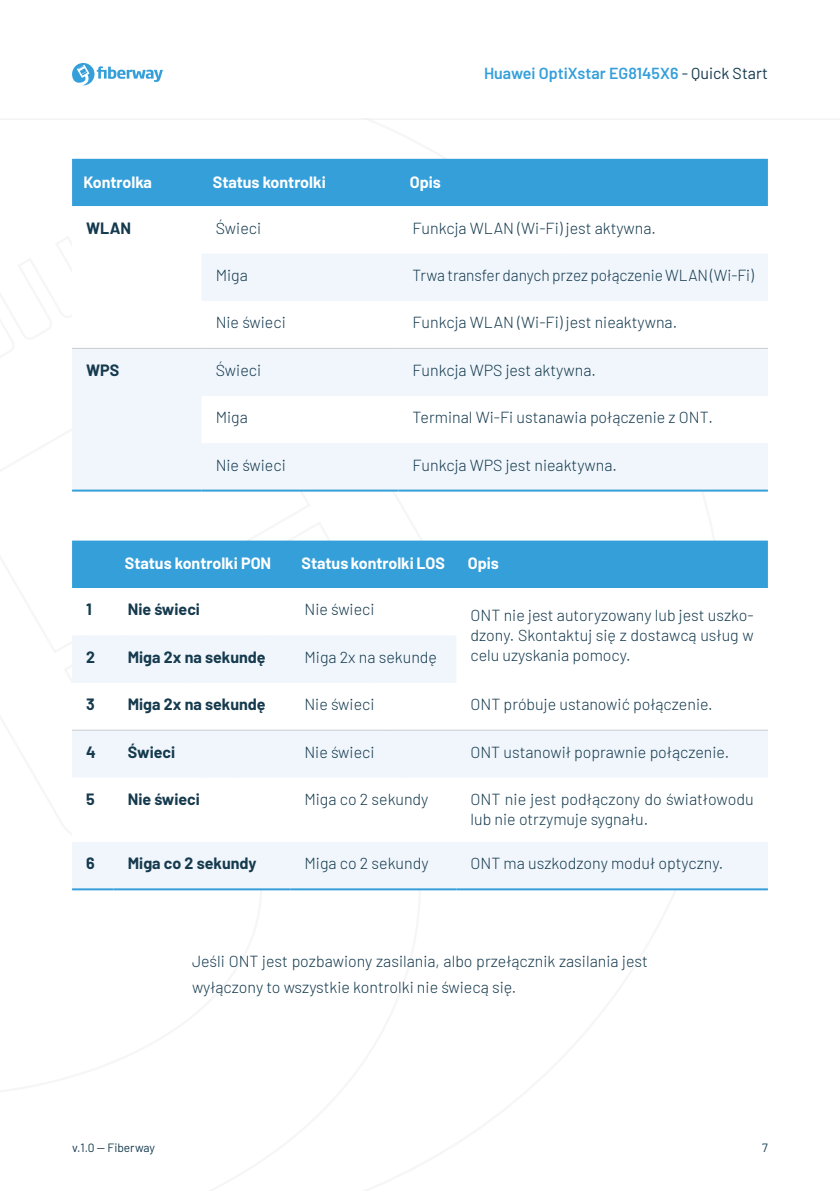
<style>
.page{position:relative;width:840px;height:1191px;background:#fff}
.page>*{position:absolute;margin:0;border:0;box-sizing:border-box;transform-origin:0 0}
.t1{font:300 16px/20px "Barlow";color:#153a4e}
.t2{font:700 16px "Barlow";color:#153a4e}
.t3{font:700 16px "Barlow";color:#fff}
.t4{font:600 16px "Barlow";color:#359fda}
.t5{font:12px "Barlow";color:#153a4e}
.s1{font-weight:400;color:#153a4e}
</style>
<div class="page">
<svg style="left:72px;top:63px;width:91px;height:22px"></svg>
<hr style="left:0;top:119px;width:839px;height:1px;background:#ededed">
<div style="left:72px;top:159px;width:695px;height:47px;background:#359fda"></div>
<svg style="left:72px;top:254px;width:695px;height:235px;fill:#f0f6fc"></svg>
<hr style="left:72px;top:348px;width:129px;height:1px;background:#c9cbd2">
<hr style="left:201px;top:348px;width:197px;height:1px;background:#c9cbd2">
<hr style="left:398px;top:348px;width:369px;height:1px;background:#c9cbd2">
<hr style="left:72px;top:489px;width:129px;height:2px;background:#359fda">
<hr style="left:201px;top:489px;width:197px;height:2px;background:#359fda">
<hr style="left:398px;top:489px;width:369px;height:2px;background:#359fda">
<div style="left:72px;top:540px;width:695px;height:48px;background:#359fda"></div>
<svg style="left:72px;top:635px;width:695px;height:253px"></svg>
<hr style="left:72px;top:730px;width:41px;height:1px;background:#c9cbd2">
<hr style="left:113px;top:730px;width:177px;height:1px;background:#c9cbd2">
<hr style="left:290px;top:730px;width:166px;height:1px;background:#c9cbd2">
<hr style="left:456px;top:730px;width:311px;height:1px;background:#c9cbd2">
<hr style="left:72px;top:888px;width:41px;height:2px;background:#359fda">
<hr style="left:113px;top:888px;width:177px;height:2px;background:#359fda">
<hr style="left:290px;top:888px;width:166px;height:2px;background:#359fda">
<hr style="left:456px;top:888px;width:311px;height:2px;background:#359fda">
<p class="t4" style="left:483px;top:61px;width:285px">Huawei OptiXstar EG8145X6 <span class="s1">- Quick Start</span></p>
<p class="t3" style="left:83px;top:170px;width:70px">Kontrolka</p>
<p class="t3" style="left:213px;top:170px;width:114px">Status kontrolki</p>
<p class="t3" style="left:409px;top:170px;width:33px">Opis</p>
<p class="t2" style="left:86px;top:216px;width:46px">WLAN</p>
<p class="t1" style="left:215px;top:217px;width:47px">Świeci</p>
<p class="t1" style="left:412px;top:217px;width:245px">Funkcja WLAN (Wi-Fi) jest aktywna.</p>
<p class="t1" style="left:215px;top:264px;width:34px">Miga</p>
<p class="t1" style="left:412px;top:264px;width:342px">Trwa transfer danych przez połączenie WLAN (Wi-Fi)</p>
<p class="t1" style="left:215px;top:311px;width:72px">Nie świeci</p>
<p class="t1" style="left:412px;top:311px;width:266px">Funkcja WLAN (Wi-Fi) jest nieaktywna.</p>
<p class="t2" style="left:86px;top:358px;width:35px">WPS</p>
<p class="t1" style="left:215px;top:359px;width:47px">Świeci</p>
<p class="t1" style="left:412px;top:359px;width:185px">Funkcja WPS jest aktywna.</p>
<p class="t1" style="left:215px;top:406px;width:34px">Miga</p>
<p class="t1" style="left:412px;top:406px;width:302px">Terminal Wi-Fi ustanawia połączenie z ONT.</p>
<p class="t1" style="left:215px;top:453px;width:72px">Nie świeci</p>
<p class="t1" style="left:412px;top:453px;width:206px">Funkcja WPS jest nieaktywna.</p>
<p class="t3" style="left:125px;top:552px;width:148px">Status kontrolki PON</p>
<p class="t3" style="left:301px;top:552px;width:145px">Status kontrolki LOS</p>
<p class="t3" style="left:467px;top:552px;width:33px">Opis</p>
<p class="t2" style="left:86px;top:598px;width:7px">1</p>
<p class="t2" style="left:128px;top:598px;width:74px">Nie świeci</p>
<p class="t1" style="left:304px;top:598px;width:72px">Nie świeci</p>
<p class="t1" style="left:470px;top:604px;width:284px">ONT nie jest autoryzowany lub jest uszko&shy;dzony. Skontaktuj się z dostawcą usług w</p>
<p class="t2" style="left:86px;top:645px;width:10px">2</p>
<p class="t2" style="left:128px;top:645px;width:139px">Miga 2x na sekundę</p>
<p class="t1" style="left:304px;top:646px;width:134px">Miga 2x na sekundę</p>
<p class="t1" style="left:470px;top:644px;width:162px">celu uzyskania pomocy.</p>
<p class="t2" style="left:86px;top:692px;width:10px">3</p>
<p class="t2" style="left:128px;top:692px;width:139px">Miga 2x na sekundę</p>
<p class="t1" style="left:304px;top:693px;width:72px">Nie świeci</p>
<p class="t1" style="left:470px;top:693px;width:243px">ONT próbuje ustanowić połączenie.</p>
<p class="t2" style="left:86px;top:740px;width:11px">4</p>
<p class="t2" style="left:128px;top:740px;width:49px">Świeci</p>
<p class="t1" style="left:304px;top:740px;width:72px">Nie świeci</p>
<p class="t1" style="left:470px;top:740px;width:260px">ONT ustanowił poprawnie połączenie.</p>
<p class="t2" style="left:86px;top:787px;width:10px">5</p>
<p class="t2" style="left:128px;top:787px;width:74px">Nie świeci</p>
<p class="t1" style="left:304px;top:788px;width:125px">Miga co 2 sekundy</p>
<p class="t1" style="left:470px;top:788px;width:284px">ONT nie jest podłączony do światłowodu lub nie otrzymuje sygnału.</p>
<p class="t2" style="left:86px;top:851px;width:10px">6</p>
<p class="t2" style="left:128px;top:851px;width:130px">Miga co 2 sekundy</p>
<p class="t1" style="left:304px;top:852px;width:125px">Miga co 2 sekundy</p>
<p class="t1" style="left:470px;top:852px;width:254px">ONT ma uszkodzony moduł optyczny.</p>
<p class="t1" style="left:192px;top:947px;width:457px;line-height:26px">Jeśli ONT jest pozbawiony zasilania, albo przełącznik zasilania jest wyłączony to wszystkie kontrolki nie świecą się.</p>
<p class="t5" style="left:72px;top:1139px;width:84px">v.1.0 — Fiberway</p>
<p class="t5" style="left:761px;top:1139px;width:7px">7</p>
</div>
